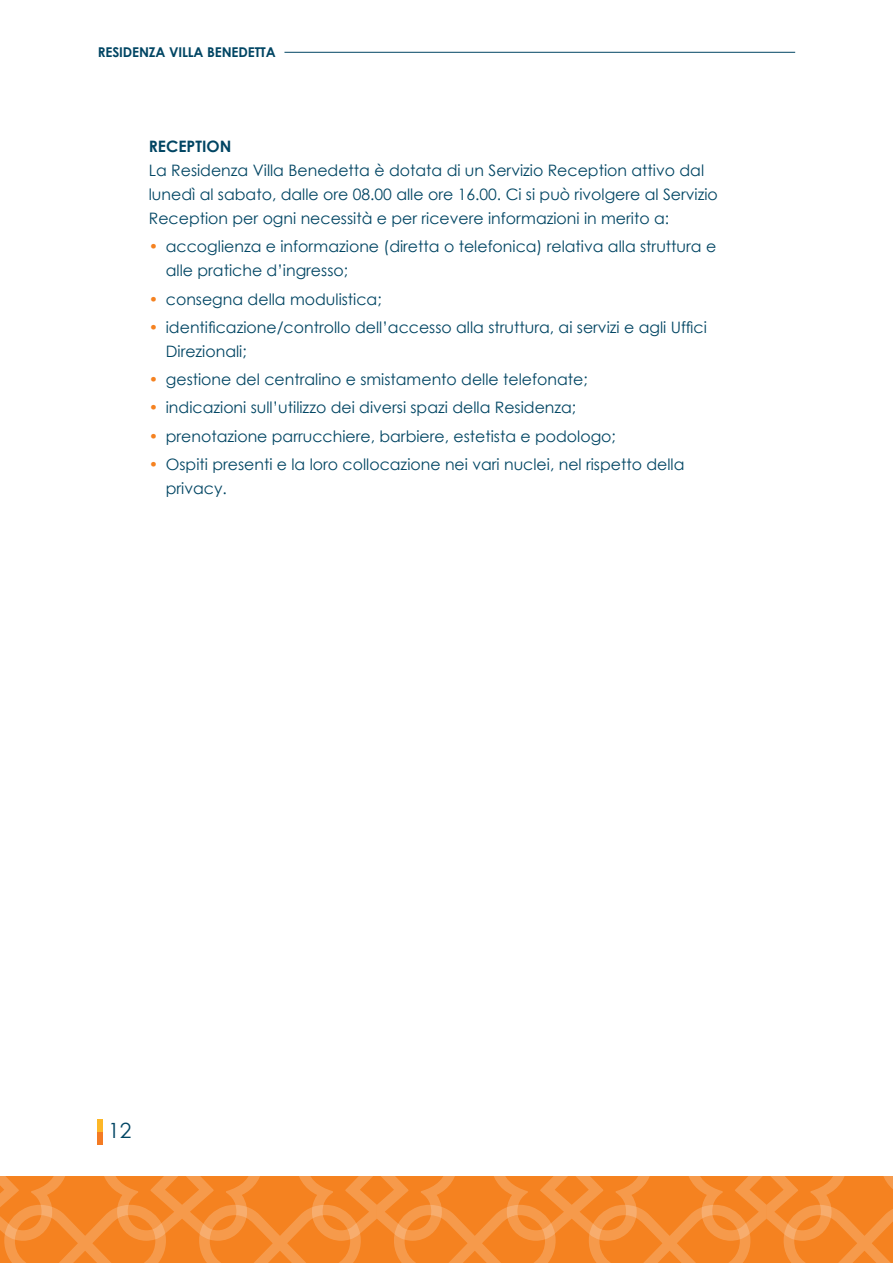
<style>
.page{position:relative;width:893px;height:1263px;background:#fff}
.page>*{position:absolute;margin:0;border:0;box-sizing:border-box;transform-origin:0 0}
.t1{font:21px "Century Gothic";color:#004563}
.t2{font:15.75px/24px "Century Gothic";color:#004563}
.t3{font:700 15.75px "Century Gothic";color:#004563}
.t4{font:700 13.5px "Century Gothic";letter-spacing:-.01em;color:#004563}
.s1{color:#f58220}
</style>
<div class="page">
<svg style="left:0;top:1176px;width:893px;height:87px;background:#f58b30"></svg>
<hr style="left:284px;top:52px;width:511px;height:1px;background:#004563">
<div style="left:98px;top:1132px;width:5px;height:12px;background:#f47b23"></div>
<div style="left:98px;top:1119px;width:5px;height:13px;background:#fdb728"></div>
<p class="t4" style="left:98px;top:44px;width:179px">RESIDENZA VILLA BENEDETTA</p>
<p class="t3" style="left:149px;top:137px;width:84px">RECEPTION</p>
<p class="t2" style="left:149px;top:158px;width:571px">La Residenza Villa Benedetta è dotata di un Servizio Reception attivo dal lunedì al sabato, dalle ore 08.00 alle ore 16.00. Ci si può rivolgere al Servizio<br>Reception per ogni necessità e per ricevere informazioni in merito a:</p>
<p class="t2" style="left:166px;top:234px;width:552px;text-indent:-17px"><span class="s1">•</span> accoglienza e informazione (diretta o telefonica) relativa alla struttura e alle pratiche d’ingresso;</p>
<p class="t2" style="left:149px;top:287px;width:234px"><span class="s1">•</span> consegna della modulistica;</p>
<p class="t2" style="left:166px;top:315px;width:543px;text-indent:-17px"><span class="s1">•</span> identificazione/controllo dell’accesso alla struttura, ai servizi e agli Uffici<br>Direzionali;</p>
<p class="t2" style="left:149px;top:367px;width:440px"><span class="s1">•</span> gestione del centralino e smistamento delle telefonate;</p>
<p class="t2" style="left:149px;top:396px;width:429px"><span class="s1">•</span> indicazioni sull’utilizzo dei diversi spazi della Residenza;</p>
<p class="t2" style="left:149px;top:424px;width:469px"><span class="s1">•</span> prenotazione parrucchiere, barbiere, estetista e podologo;</p>
<p class="t2" style="left:166px;top:452px;width:520px;text-indent:-17px"><span class="s1">•</span> Ospiti presenti e la loro collocazione nei vari nuclei, nel rispetto della privacy.</p>
<h1 class="t1" style="left:108px;top:1118px;width:25px">12</h1>
</div>
